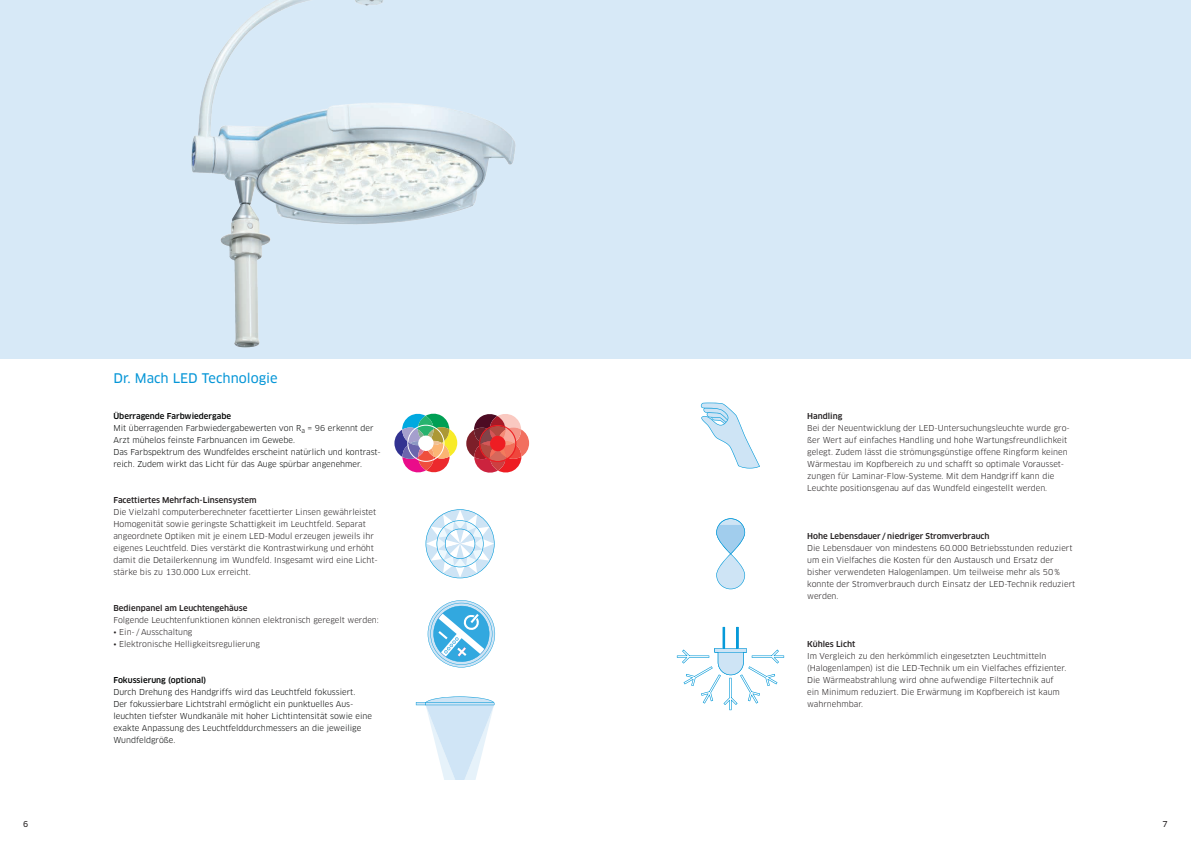
<style>
.page{position:relative;width:1191px;height:842px;background:#fff}
.page>*{position:absolute;margin:0;border:0;box-sizing:border-box;transform-origin:0 0}
.t1{font:13px "Clan Pro News";color:#0696d7}
.t2{font:11.9px "Clan Pro News";color:#231f20}
.t3{font:10.8px/17.1px "Clan Pro News";color:#231f20}
.t4{font:9px "Clan Pro News";color:#231f20}
.t5{font:8px/12px "Clan Pro";color:#231f20}
.t6{font:8px/12px "Clan Pro";color:#030505}
.t7{font:500 8px "Clan Pro";color:#231f20}
.t8{font:500 8px "Clan Pro";color:#030505}
.t9{font:8px "Clan Pro News";color:#231f20}
.s1{font-weight:500}
</style>
<div class="page">
<div style="left:0;top:0;width:1191px;height:359px;background:#d7e9f7"></div>
<img style="left:191px;top:0;width:325px;height:348px">
<svg style="left:677px;top:627px;width:107px;height:83px"></svg>
<svg style="left:716px;top:518px;width:29px;height:71px"></svg>
<svg style="left:425px;top:509px;width:69px;height:69px"></svg>
<svg style="left:394px;top:413px;width:63px;height:60px"></svg>
<svg style="left:466px;top:414px;width:63px;height:59px"></svg>
<svg style="left:701px;top:403px;width:59px;height:65px"></svg>
<svg style="left:416px;top:696px;width:78px;height:84px"></svg>
<svg style="left:427px;top:600px;width:68px;height:68px"></svg>
<h1 class="t1" style="left:113px;top:370px;width:166px">Dr. Mach LED Technologie</h1>
<p class="t6" style="left:113px;top:410px;width:267px"><span class="s1">Überragende Farbwiedergabe<br></span>Mit überragenden Farbwiedergabewerten von R<sub>a</sub> = 96 erkennt der Arzt mühelos feinste Farbnuancen im Gewebe.<br>Das Farbspektrum des Wundfeldes erscheint natürlich und kontrast&shy;reich. Zudem wirkt das Licht für das Auge spürbar angenehmer.</p>
<p class="t7" style="left:113px;top:495px;width:145px">Facettiertes Mehrfach-Linsensystem</p>
<p class="t5" style="left:113px;top:506px;width:266px">Die Vielzahl computerberechneter facettierter Linsen gewährleistet Homogenität sowie geringste Schattigkeit im Leuchtfeld. Separat angeordnete Optiken mit je einem LED-Modul erzeugen jeweils ihr eigenes Leuchtfeld. Dies verstärkt die Kontrastwirkung und erhöht damit die Detailerkennung im Wundfeld. Insgesamt wird eine Licht&shy;stärke bis zu 130.000 Lux erreicht.</p>
<p class="t7" style="left:113px;top:603px;width:135px">Bedienpanel am Leuchtengehäuse</p>
<p class="t5" style="left:113px;top:614px;width:267px">Folgende Leuchtenfunktionen können elektronisch geregelt werden:</p>
<p class="t5" style="left:113px;top:626px;width:81px">• Ein- / Ausschaltung</p>
<p class="t5" style="left:113px;top:638px;width:148px">• Elektronische Helligkeitsregulierung</p>
<p class="t8" style="left:113px;top:675px;width:94px">Fokussierung (optional)</p>
<p class="t6" style="left:113px;top:686px;width:260px">Durch Drehung des Handgriffs wird das Leuchtfeld fokussiert.<br>Der fokussierbare Lichtstrahl ermöglicht ein punktuelles Aus&shy;leuchten tiefster Wundkanäle mit hoher Lichtintensität sowie eine exakte Anpassung des Leuchtfelddurchmessers an die jeweilige Wundfeldgröße.</p>
<h2 class="t2" style="left:219px;top:435px;width:137px">Iconwelt Mach LED neo</h2>
<h3 class="t3" style="left:207px;top:438px;width:172px;text-indent:47px">Iconwelt Mach LED neo<br>Iconwelt Mach LED neo</h3>
<p class="t7" style="left:807px;top:411px;width:37px">Handling</p>
<p class="t5" style="left:807px;top:422px;width:264px">Bei der Neuentwicklung der LED-Untersuchungsleuchte wurde gro&shy;ßer Wert auf einfaches Handling und hohe Wartungsfreundlichkeit gelegt. Zudem lässt die strömungsgünstige offene Ringform keinen Wärmestau im Kopfbereich zu und schafft so optimale Vorausset&shy;zungen für Laminar-Flow-Systeme. Mit dem Handgriff kann die Leuchte positionsgenau auf das Wundfeld eingestellt werden.</p>
<p class="t4" style="left:763px;top:531px;width:104px">Iconwelt Mach LED neo</p>
<p class="t7" style="left:807px;top:531px;width:184px">Hohe Lebensdauer / niedriger Stromverbrauch</p>
<p class="t5" style="left:807px;top:542px;width:269px">Die Lebensdauer von mindestens 60.000 Betriebsstunden reduziert um ein Vielfaches die Kosten für den Austausch und Ersatz der bisher verwendeten Halogenlampen. Um teilweise mehr als 50 % konnte der Stromverbrauch durch Einsatz der LED-Technik reduziert werden.</p>
<p class="t7" style="left:807px;top:639px;width:49px">Kühles Licht</p>
<p class="t5" style="left:807px;top:650px;width:260px">Im Vergleich zu den herkömmlich eingesetzten Leuchtmitteln (Halogenlampen) ist die LED-Technik um ein Vielfaches effizienter.<br>Die Wärmeabstrahlung wird ohne aufwendige Filtertechnik auf ein Minimum reduziert. Die Erwärmung im Kopfbereich ist kaum wahrnehmbar.</p>
<p class="t9" style="left:23px;top:819px;width:7px">6</p>
<p class="t9" style="left:1162px;top:819px;width:7px">7</p>
</div>
